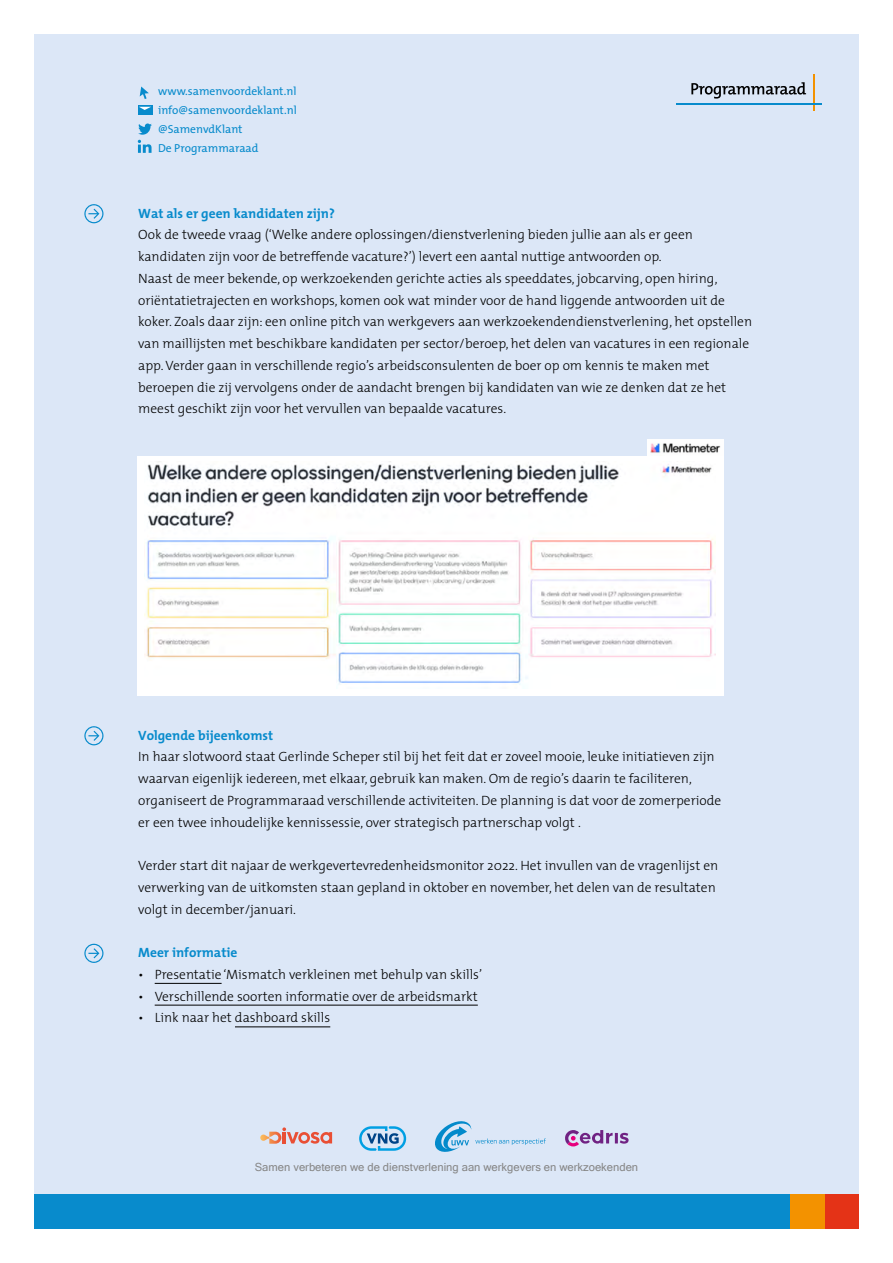
<style>
.page{position:relative;width:893px;height:1263px;background:#fff}
.page>*{position:absolute;margin:0;border:0;box-sizing:border-box;transform-origin:0 0}
.Bodytekst{font:300 13.5px/21.8px "The Mix";color:#000}
.Tussenkop{font:700 13.5px "The Mix";color:#088bcc}
.Bodytekst-2{font:11.55px "The Mix";color:#088bcc}
.t1{font:11.25px "Microsoft Sans Serif";color:#868686}
</style>
<div class="page">
<div style="left:34px;top:34px;width:825px;height:1195px;background:#dce7f7"></div>
<div style="left:34px;top:1195px;width:763px;height:34px;background:#088bcc"></div>
<div style="left:825px;top:1195px;width:34px;height:34px;background:#e43317"></div>
<div style="left:791px;top:1195px;width:34px;height:34px;background:#f39200"></div>
<svg style="left:84px;top:204px;width:19px;height:19px"></svg>
<svg style="left:84px;top:726px;width:19px;height:19px"></svg>
<svg style="left:84px;top:944px;width:19px;height:19px"></svg>
<svg style="left:435px;top:1121px;width:111px;height:31px"></svg>
<svg style="left:359px;top:1126px;width:47px;height:25px"></svg>
<svg style="left:565px;top:1130px;width:64px;height:16px"></svg>
<svg style="left:260px;top:1127px;width:72px;height:17px"></svg>
<hr style="left:155px;top:983px;width:67px;height:1px;background:#000">
<hr style="left:155px;top:1005px;width:323px;height:1px;background:#000">
<hr style="left:235px;top:1026px;width:95px;height:1px;background:#000">
<img style="left:648px;top:439px;width:76px;height:17px">
<div style="left:137px;top:456px;width:587px;height:240px;background:#fff"></div>
<img style="left:144px;top:464px;width:572px;height:220px">
<svg style="left:138px;top:123px;width:14px;height:30px"></svg>
<svg style="left:138px;top:105px;width:14px;height:10px"></svg>
<svg style="left:139px;top:107px;width:12px;height:3px"></svg>
<svg style="left:140px;top:87px;width:9px;height:12px"></svg>
<hr style="left:813px;top:74px;width:2px;height:37px;background:#f39200">
<hr style="left:676px;top:103px;width:145px;height:2px;background:#088bcc">
<svg style="left:691px;top:82px;width:115px;height:17px"></svg>
<p class="Bodytekst-2" style="left:158px;top:81px;width:140px">www.samenvoordeklant.nl</p>
<p class="Bodytekst-2" style="left:158px;top:100px;width:140px">info@samenvoordeklant.nl</p>
<p class="Bodytekst-2" style="left:158px;top:119px;width:86px">@SamenvdKlant</p>
<p class="Bodytekst-2" style="left:158px;top:139px;width:102px">De Programmaraad</p>
<h2 class="Tussenkop" style="left:138px;top:202px;width:198px">Wat als er geen kandidaten zijn?</h2>
<p class="Bodytekst" style="left:138px;top:223px;width:556px">Ook de tweede vraag (‘Welke andere oplossingen/dienstverlening bieden jullie aan als er geen kandidaten zijn voor de betreffende vacature?’) levert een aantal nuttige antwoorden op.</p>
<p class="Bodytekst" style="left:138px;top:267px;width:615px">Naast de meer bekende, op werkzoekenden gerichte acties als speeddates, jobcarving, open hiring, oriëntatietrajecten en workshops, komen ook wat minder voor de hand liggende antwoorden uit de koker. Zoals daar zijn: een online pitch van werkgevers aan werkzoekendendienstverlening, het opstellen van maillijsten met beschikbare kandidaten per sector/beroep, het delen van vacatures in een regionale app. Verder gaan in verschillende regio’s arbeidsconsulenten de boer op om kennis te maken met beroepen die zij vervolgens onder de aandacht brengen bij kandidaten van wie ze denken dat ze het meest geschikt zijn voor het vervullen van bepaalde vacatures.</p>
<h2 class="Tussenkop" style="left:138px;top:724px;width:137px">Volgende bijeenkomst</h2>
<p class="Bodytekst" style="left:138px;top:745px;width:585px">In haar slotwoord staat Gerlinde Scheper stil bij het feit dat er zoveel mooie, leuke initiatieven zijn waarvan eigenlijk iedereen, met elkaar, gebruik kan maken. Om de regio’s daarin te faciliteren, organiseert de Programmaraad verschillende activiteiten. De planning is dat voor de zomerperiode er een twee inhoudelijke kennissessie, over strategisch partnerschap volgt .</p>
<p class="Bodytekst" style="left:138px;top:854px;width:582px">Verder start dit najaar de werkgevertevredenheidsmonitor 2022. Het invullen van de vragenlijst en verwerking van de uitkomsten staan gepland in oktober en november, het delen van de resultaten volgt in december/januari.</p>
<h2 class="Tussenkop" style="left:138px;top:941px;width:101px">Meer informatie</h2>
<p class="Bodytekst" style="left:138px;top:963px;width:345px">• Presentatie ‘Mismatch verkleinen met behulp van skills’</p>
<p class="Bodytekst" style="left:138px;top:985px;width:341px">• Verschillende soorten informatie over de arbeidsmarkt</p>
<p class="Bodytekst" style="left:138px;top:1006px;width:194px">• Link naar het dashboard skills</p>
<p class="t1" style="left:255px;top:1161px;width:385px">Samen verbeteren we de dienstverlening aan werkgevers en werkzoekenden</p>
</div>
